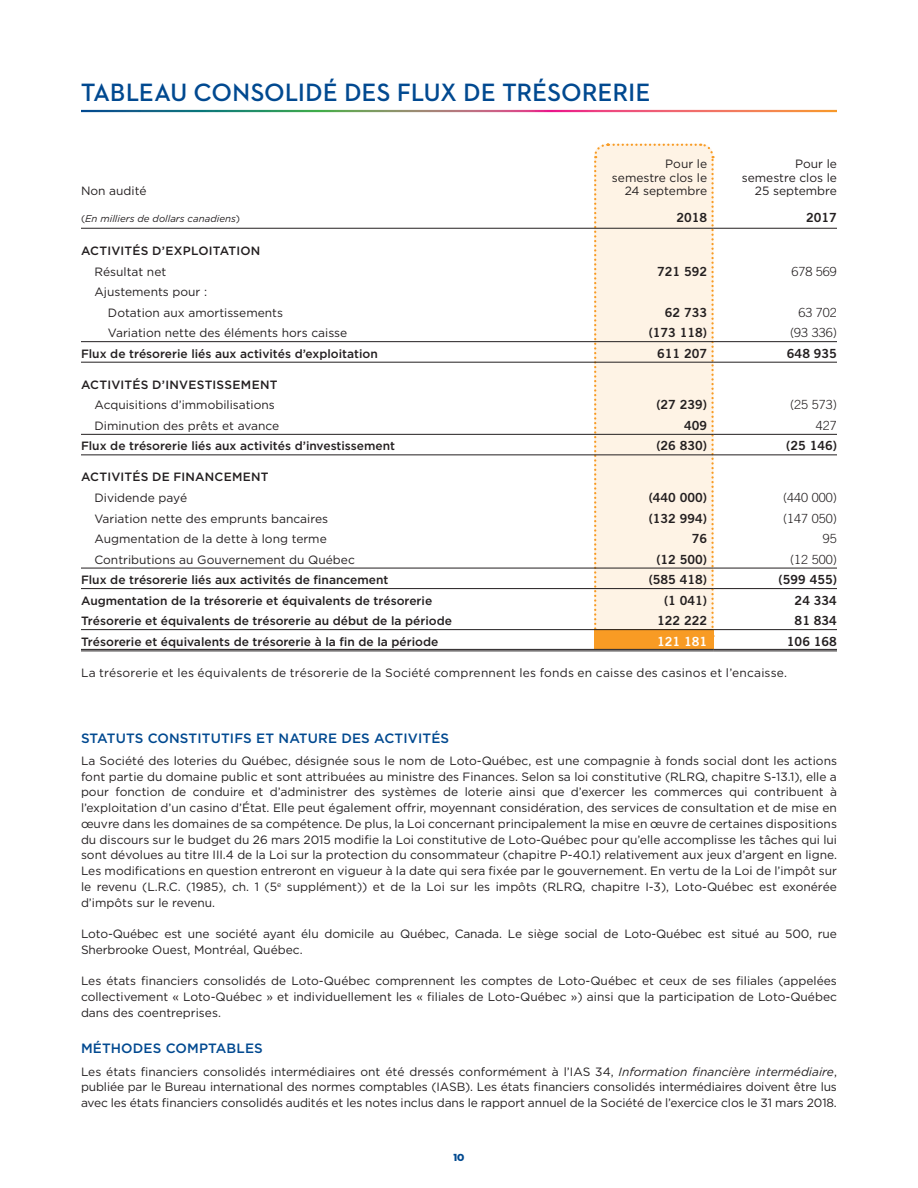
<style>
.page{position:relative;width:918px;height:1188px;background:#fff}
.page>*{position:absolute;margin:0;border:0;box-sizing:border-box;transform-origin:0 0}
.t1{font:700 25.5px "Neutraface 2 Display";letter-spacing:.015em;color:#014990}
.t2{font:500 13.5px "Gotham HTF";letter-spacing:.01em;color:#014990}
.t3{font:12.6px "Trade Gothic Bold Two";color:#231f20}
.t4{font:300 12.6px "Trade Gothic";color:#231f20}
.t5{font:12.6px "Trade Gothic Bold Two";color:#fff}
.t6{font:12px/15.8px "Gotham HTF";color:#231f20;text-align:justify}
.t7{font:500 12px "Gotham HTF";color:#231f20}
.t8{font:500 12px "Gotham HTF";letter-spacing:.02em;color:#231f20}
.t9{font:10.5px "Neutraface 2 Display Titling";color:#014990}
.t10{font:italic 9.75px "Gotham HTF";color:#231f20}
.s1{font-style:normal}
.s2{font-style:italic}
</style>
<div class="page">
<div style="left:593px;top:143px;width:121px;height:488px;background:#fef3e5"></div>
<div style="left:594px;top:630px;width:120px;height:20px;background:#f89b24"></div>
<hr style="left:81px;top:341px;width:513px;height:1px;background:#231f20">
<hr style="left:594px;top:341px;width:120px;height:1px;background:#231f20">
<hr style="left:714px;top:341px;width:123px;height:1px;background:#231f20">
<hr style="left:81px;top:362px;width:513px;height:1px;background:#231f20">
<hr style="left:594px;top:362px;width:120px;height:1px;background:#231f20">
<hr style="left:714px;top:362px;width:123px;height:1px;background:#231f20">
<hr style="left:81px;top:434px;width:513px;height:1px;background:#231f20">
<hr style="left:594px;top:434px;width:120px;height:1px;background:#231f20">
<hr style="left:714px;top:434px;width:123px;height:1px;background:#231f20">
<hr style="left:81px;top:455px;width:513px;height:1px;background:#231f20">
<hr style="left:594px;top:455px;width:120px;height:1px;background:#231f20">
<hr style="left:714px;top:455px;width:123px;height:1px;background:#231f20">
<hr style="left:81px;top:568px;width:513px;height:1px;background:#231f20">
<hr style="left:594px;top:568px;width:120px;height:1px;background:#231f20">
<hr style="left:714px;top:568px;width:123px;height:1px;background:#231f20">
<hr style="left:81px;top:588px;width:513px;height:1px;background:#231f20">
<hr style="left:594px;top:588px;width:120px;height:1px;background:#231f20">
<hr style="left:714px;top:588px;width:123px;height:1px;background:#231f20">
<hr style="left:81px;top:629px;width:513px;height:1px;background:#231f20">
<hr style="left:594px;top:629px;width:120px;height:1px;background:#231f20">
<hr style="left:714px;top:629px;width:123px;height:1px;background:#231f20">
<hr style="left:81px;top:649px;width:513px;height:1px;background:#231f20">
<hr style="left:81px;top:651px;width:513px;height:1px;background:#231f20">
<hr style="left:594px;top:649px;width:120px;height:1px;background:#231f20">
<hr style="left:594px;top:651px;width:120px;height:1px;background:#231f20">
<hr style="left:714px;top:649px;width:123px;height:1px;background:#231f20">
<hr style="left:714px;top:651px;width:123px;height:1px;background:#231f20">
<hr style="left:81px;top:228px;width:513px;height:1px;background:#231f20">
<hr style="left:594px;top:228px;width:120px;height:1px;background:#231f20">
<hr style="left:714px;top:228px;width:123px;height:1px;background:#231f20">
<h1 class="t1" style="left:81px;top:78px;width:571px">TABLEAU CONSOLIDÉ DES FLUX DE TRÉSORERIE</h1>
<p class="t6" style="left:81px;top:183px;width:67px">Non audité</p>
<p class="t6" style="left:612px;top:157px;width:97px;line-height:13.5px;text-align:right">Pour le semestre clos le<br>24 septembre</p>
<p class="t6" style="left:742px;top:157px;width:97px;line-height:13.5px;text-align:right">Pour le semestre clos le<br>25 septembre</p>
<p class="t10" style="left:81px;top:213px;width:161px"><span class="s1">(</span>En milliers de dollars canadiens<span class="s1">)</span></p>
<p class="t3" style="left:676px;top:210px;width:32px">2018</p>
<p class="t3" style="left:806px;top:210px;width:32px">2017</p>
<p class="t7" style="left:81px;top:244px;width:181px">ACTIVITÉS D’EXPLOITATION</p>
<p class="t6" style="left:94px;top:263px;width:73px">Résultat net</p>
<p class="t3" style="left:657px;top:263px;width:52px">721 592</p>
<p class="t4" style="left:791px;top:264px;width:47px">678 569</p>
<p class="t6" style="left:108px;top:281px;width:177px;line-height:20.5px;text-indent:-13px">Ajustements pour :<br>Dotation aux amortissements</p>
<p class="t3" style="left:665px;top:304px;width:44px">62 733</p>
<p class="t4" style="left:798px;top:305px;width:40px">63 702</p>
<p class="t6" style="left:108px;top:325px;width:241px">Variation nette des éléments hors caisse</p>
<p class="t3" style="left:649px;top:325px;width:60px">(173 118)</p>
<p class="t4" style="left:790px;top:325px;width:48px">(93 336)</p>
<p class="t7" style="left:81px;top:347px;width:298px">Flux de trésorerie liés aux activités d’exploitation</p>
<p class="t3" style="left:657px;top:345px;width:52px">611 207</p>
<p class="t3" style="left:787px;top:345px;width:52px">648 935</p>
<p class="t8" style="left:81px;top:378px;width:198px">ACTIVITÉS D’INVESTISSEMENT</p>
<p class="t6" style="left:94px;top:397px;width:182px">Acquisitions d’immobilisations</p>
<p class="t3" style="left:656px;top:397px;width:52px">(27 239)</p>
<p class="t4" style="left:790px;top:397px;width:48px">(25 573)</p>
<p class="t6" style="left:94px;top:418px;width:186px">Diminution des prêts et avance</p>
<p class="t3" style="left:684px;top:418px;width:25px">409</p>
<p class="t4" style="left:816px;top:418px;width:23px">427</p>
<p class="t7" style="left:81px;top:439px;width:316px">Flux de trésorerie liés aux activités d’investissement</p>
<p class="t3" style="left:656px;top:438px;width:52px">(26 830)</p>
<p class="t3" style="left:786px;top:438px;width:52px">(25 146)</p>
<p class="t8" style="left:81px;top:470px;width:189px">ACTIVITÉS DE FINANCEMENT</p>
<p class="t6" style="left:94px;top:490px;width:94px">Dividende payé</p>
<p class="t3" style="left:649px;top:490px;width:60px">(440 000)</p>
<p class="t4" style="left:783px;top:490px;width:55px">(440 000)</p>
<p class="t6" style="left:94px;top:510px;width:235px">Variation nette des emprunts bancaires</p>
<p class="t3" style="left:649px;top:510px;width:60px">(132 994)</p>
<p class="t4" style="left:783px;top:511px;width:55px">(147 050)</p>
<p class="t6" style="left:94px;top:531px;width:234px">Augmentation de la dette à long terme</p>
<p class="t3" style="left:692px;top:531px;width:17px">76</p>
<p class="t4" style="left:823px;top:531px;width:16px">95</p>
<p class="t6" style="left:94px;top:551px;width:262px">Contributions au Gouvernement du Québec</p>
<p class="t3" style="left:656px;top:551px;width:52px">(12 500)</p>
<p class="t4" style="left:790px;top:552px;width:48px">(12 500)</p>
<p class="t7" style="left:81px;top:573px;width:309px">Flux de trésorerie liés aux activités de financement</p>
<p class="t3" style="left:649px;top:572px;width:60px">(585 418)</p>
<p class="t3" style="left:779px;top:572px;width:60px">(599 455)</p>
<p class="t7" style="left:81px;top:594px;width:353px">Augmentation de la trésorerie et équivalents de trésorerie</p>
<p class="t3" style="left:664px;top:592px;width:45px">(1 041)</p>
<p class="t3" style="left:795px;top:592px;width:44px">24 334</p>
<p class="t7" style="left:81px;top:614px;width:372px">Trésorerie et équivalents de trésorerie au début de la période</p>
<p class="t3" style="left:657px;top:613px;width:52px">122 222</p>
<p class="t3" style="left:795px;top:613px;width:44px">81 834</p>
<p class="t7" style="left:81px;top:635px;width:359px">Trésorerie et équivalents de trésorerie à la fin de la période</p>
<p class="t5" style="left:657px;top:633px;width:52px">121 181</p>
<p class="t3" style="left:787px;top:633px;width:52px">106 168</p>
<p class="t6" style="left:81px;top:665px;width:708px">La trésorerie et les équivalents de trésorerie de la Société comprennent les fonds en caisse des casinos et l’encaisse.</p>
<p class="t2" style="left:81px;top:730px;width:370px">STATUTS CONSTITUTIFS ET NATURE DES ACTIVITÉS</p>
<p class="t6" style="left:81px;top:753px;width:758px">La Société des loteries du Québec, désignée sous le nom de Loto-Québec, est une compagnie à fonds social dont les actions font partie du domaine public et sont attribuées au ministre des Finances. Selon sa loi constitutive (RLRQ, chapitre S-13.1), elle a pour fonction de conduire et d’administrer des systèmes de loterie ainsi que d’exercer les commerces qui contribuent à l’exploitation d’un casino d’État. Elle peut également offrir, moyennant considération, des services de consultation et de mise en œuvre dans les domaines de sa compétence. De plus, la Loi concernant principalement la mise en œuvre de certaines dispositions du discours sur le budget du 26 mars 2015 modifie la Loi constitutive de Loto-Québec pour qu’elle accomplisse les tâches qui lui sont dévolues au titre III.4 de la Loi sur la protection du consommateur (chapitre P-40.1) relativement aux jeux d’argent en ligne.<br>Les modifications en question entreront en vigueur à la date qui sera fixée par le gouvernement. En vertu de la Loi de l’impôt sur le revenu (L.R.C. (1985), ch. 1 (5<sup>e</sup> supplément)) et de la Loi sur les impôts (RLRQ, chapitre I-3), Loto-Québec est exonérée d’impôts sur le revenu.</p>
<p class="t6" style="left:81px;top:926px;width:757px">Loto-Québec est une société ayant élu domicile au Québec, Canada. Le siège social de Loto-Québec est situé au 500, rue<br>Sherbrooke Ouest, Montréal, Québec.</p>
<p class="t6" style="left:81px;top:973px;width:757px">Les états financiers consolidés de Loto-Québec comprennent les comptes de Loto-Québec et ceux de ses filiales (appelées collectivement « Loto-Québec » et individuellement les « filiales de Loto-Québec ») ainsi que la participation de Loto-Québec dans des coentreprises.</p>
<p class="t2" style="left:81px;top:1041px;width:183px">MÉTHODES COMPTABLES</p>
<p class="t6" style="left:81px;top:1063px;width:757px">Les états financiers consolidés intermédiaires ont été dressés conformément à l’IAS 34, <span class="s2">Information financière intermédiaire</span>, publiée par le Bureau international des normes comptables (IASB). Les états financiers consolidés intermédiaires doivent être lus avec les états financiers consolidés audités et les notes inclus dans le rapport annuel de la Société de l’exercice clos le 31 mars 2018.</p>
<p class="t9" style="left:453px;top:1151px;width:13px">10</p>
</div>
